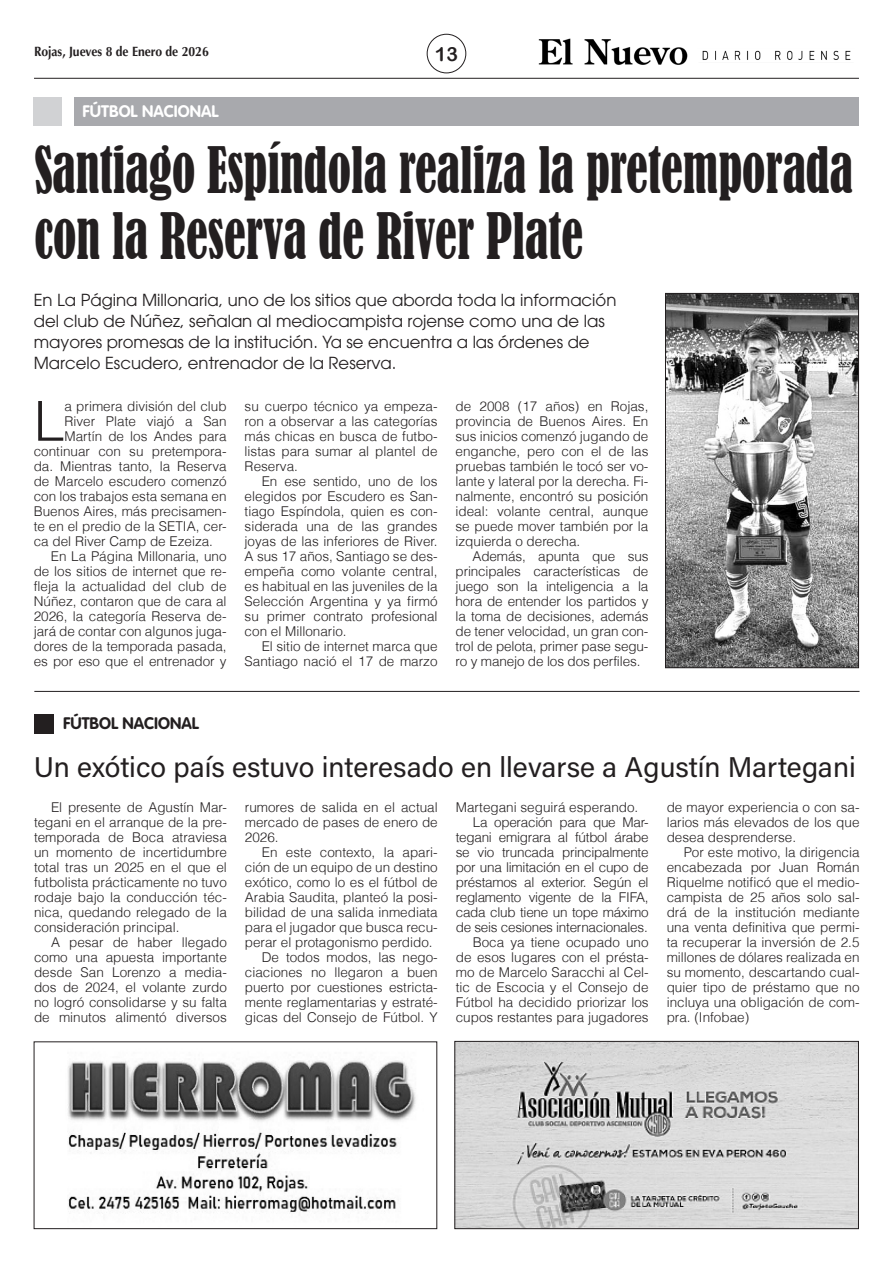
<style>
.page{position:relative;width:893px;height:1263px;background:#fff}
.page>*{position:absolute;margin:0;border:0;box-sizing:border-box;transform-origin:0 0}
.TITULO_REVISTA{font:condensed 60px/66px "Bernard";color:#231f20;scale:.81 1}
.TEXTO_REVISTA{font:300 55.2px "Helvetica";color:#231f20}
.TITULO_SEC_REVISTA{font:28.5px "Acumin Variable Concept";letter-spacing:.02em;color:#231f20}
.VOLANTA_REVISTA{font:19.5px "Arial Rounded MT Bold";color:#231f20}
.BAJADA_REVISTA{font:16.5px/21px "ITC Avant Garde Std";color:#231f20}
.VOLANTA_REVISTA-2{font:700 16.5px "VAG Rounded Std";color:#fff}
.VOLANTA_REVISTA-3{font:700 16.5px "VAG Rounded Std";color:#231f20}
.TEXTO_REVISTA-2{font:300 13.5px/15px "Helvetica";color:#231f20;text-align:justify}
.t1{font:700 13.5px "Optima LT Std";color:#231f20;scale:.9 1}
</style>
<div class="page">
<img style="left:538px;top:38px;width:150px;height:27px">
<img style="left:693px;top:49px;width:166px;height:13px;border-radius:7px">
<hr style="left:34px;top:78px;width:825px;height:1px;background:#231f20">
<div style="left:427px;top:34px;width:39px;height:39px;border:1px solid #231f20;border-radius:50%"></div>
<div style="left:74px;top:97px;width:785px;height:28px;background:#a8a9ad"></div>
<div style="left:34px;top:97px;width:28px;height:28px;background:#d1d2d4"></div>
<div style="left:34px;top:714px;width:20px;height:20px;background:#231f20"></div>
<hr style="left:34px;top:691px;width:825px;height:1px;background:#231f20">
<img style="left:68px;top:1060px;width:348px;height:154px">
<div style="left:34px;top:1041px;width:403px;height:188px;border:1px solid #231f20"></div>
<img style="left:457px;top:1043px;width:399px;height:184px">
<div style="left:455px;top:1041px;width:403px;height:188px;border:1px solid #231f20"></div>
<img style="left:667px;top:295px;width:190px;height:371px">
<div style="left:665px;top:293px;width:194px;height:375px;border:1px solid #231f20"></div>
<p class="t1" style="left:34px;top:43px;width:196px">Rojas, Jueves 8 de Enero de 2026</p>
<p class="VOLANTA_REVISTA" style="left:435px;top:43px;width:25px">13</p>
<p class="VOLANTA_REVISTA-2" style="left:83px;top:102px;width:124px">BÁSQUET ZONAL</p>
<p class="VOLANTA_REVISTA-2" style="left:83px;top:102px;width:137px">FÚTBOL NACIONAL</p>
<p class="TITULO_REVISTA" style="left:34px;top:138px;width:1012px">Santiago Espíndola realiza la pretemporada con la Reserva de River Plate</p>
<p class="BAJADA_REVISTA" style="left:34px;top:289px;width:584px">En La Página Millonaria, uno de los sitios que aborda toda la información del club de Núñez, señalan al mediocampista rojense como una de las mayores promesas de la institución. Ya se encuentra a las órdenes de Marcelo Escudero, entrenador de la Reserva.</p>
<p class="TEXTO_REVISTA" style="left:34px;top:387px;width:32px">L</p>
<p class="TEXTO_REVISTA-2" style="left:64px;top:398px;width:164px">a primera división del club</p>
<p class="TEXTO_REVISTA-2" style="left:64px;top:413px;width:164px">River Plate viajó a San</p>
<p class="TEXTO_REVISTA-2" style="left:64px;top:428px;width:164px">Martín de los Andes para</p>
<p class="TEXTO_REVISTA-2" style="left:34px;top:443px;width:194px">continuar con su pretempora-</p>
<p class="TEXTO_REVISTA-2" style="left:34px;top:458px;width:194px">da. Mientras tanto, la Reserva</p>
<p class="TEXTO_REVISTA-2" style="left:34px;top:473px;width:194px">de Marcelo escudero comenzó</p>
<p class="TEXTO_REVISTA-2" style="left:34px;top:488px;width:194px">con los trabajos esta semana en</p>
<p class="TEXTO_REVISTA-2" style="left:34px;top:503px;width:194px">Buenos Aires, más precisamen-</p>
<p class="TEXTO_REVISTA-2" style="left:34px;top:518px;width:194px">te en el predio de la SETIA, cer-</p>
<p class="TEXTO_REVISTA-2" style="left:34px;top:533px;width:181px">ca del River Camp de Ezeiza.</p>
<p class="TEXTO_REVISTA-2" style="left:34px;top:548px;width:194px;text-indent:17px">En La Página Millonaria, uno de los sitios de internet que re&shy;fleja la actualidad del club de Núñez, contaron que de cara al 2026, la categoría Reserva de&shy;jará de contar con algunos juga&shy;dores de la temporada pasada, es por eso que el entrenador y</p>
<p class="VOLANTA_REVISTA-3" style="left:63px;top:714px;width:137px">FÚTBOL NACIONAL</p>
<p class="TEXTO_REVISTA-2" style="left:245px;top:398px;width:194px">su cuerpo técnico ya empeza&shy;ron a observar a las categorías más chicas en busca de futbo&shy;listas para sumar al plantel de Reserva.</p>
<p class="TEXTO_REVISTA-2" style="left:245px;top:473px;width:194px;text-indent:17px">En ese sentido, uno de los elegidos por Escudero es San&shy;tiago Espíndola, quien es con&shy;siderada una de las grandes joyas de las inferiores de River.<br>A sus 17 años, Santiago se des&shy;empeña como volante central, es habitual en las juveniles de la Selección Argentina y ya firmó su primer contrato profesional con el Millonario.</p>
<p class="TEXTO_REVISTA-2" style="left:245px;top:638px;width:194px;text-align:right">El sitio de internet marca que<br>Santiago nació el 17 de marzo</p>
<p class="TEXTO_REVISTA-2" style="left:456px;top:398px;width:194px">de 2008 (17 años) en Rojas, provincia de Buenos Aires. En sus inicios comenzó jugando de enganche, pero con el de las pruebas también le tocó ser vo&shy;lante y lateral por la derecha. Fi&shy;nalmente, encontró su posición ideal: volante central, aunque se puede mover también por la izquierda o derecha.</p>
<p class="TEXTO_REVISTA-2" style="left:456px;top:548px;width:194px;text-indent:17px">Además, apunta que sus principales características de juego son la inteligencia a la hora de entender los partidos y la toma de decisiones, además de tener velocidad, un gran con&shy;trol de pelota, primer pase segu&shy;ro y manejo de los dos perfiles.</p>
<p class="TITULO_SEC_REVISTA" style="left:34px;top:747px;width:823px">Un exótico país estuvo interesado en llevarse a Agustín Martegani</p>
<p class="TEXTO_REVISTA-2" style="left:34px;top:800px;width:194px;text-indent:17px">El presente de Agustín Mar&shy;tegani en el arranque de la pre&shy;temporada de Boca atraviesa un momento de incertidumbre total tras un 2025 en el que el futbolista prácticamente no tuvo rodaje bajo la conducción téc&shy;nica, quedando relegado de la consideración principal.</p>
<p class="TEXTO_REVISTA-2" style="left:34px;top:935px;width:194px;text-indent:17px">A pesar de haber llegado como una apuesta importante desde San Lorenzo a media&shy;dos de 2024, el volante zurdo no logró consolidarse y su falta de minutos alimentó diversos</p>
<p class="TEXTO_REVISTA-2" style="left:245px;top:800px;width:194px">rumores de salida en el actual mercado de pases de enero de 2026.</p>
<p class="TEXTO_REVISTA-2" style="left:245px;top:845px;width:194px;text-indent:17px">En este contexto, la apari&shy;ción de un equipo de un destino exótico, como lo es el fútbol de Arabia Saudita, planteó la posi&shy;bilidad de una salida inmediata para el jugador que busca recu&shy;perar el protagonismo perdido.</p>
<p class="TEXTO_REVISTA-2" style="left:245px;top:950px;width:194px;text-indent:17px">De todos modos, las nego&shy;ciaciones no llegaron a buen puerto por cuestiones estricta&shy;mente reglamentarias y estraté&shy;gicas del Consejo de Fútbol. Y</p>
<p class="TEXTO_REVISTA-2" style="left:456px;top:800px;width:184px">Martegani seguirá esperando.</p>
<p class="TEXTO_REVISTA-2" style="left:456px;top:815px;width:194px;text-indent:17px">La operación para que Mar&shy;tegani emigrara al fútbol árabe se vio truncada principalmente por una limitación en el cupo de préstamos al exterior. Según el reglamento vigente de la FIFA, cada club tiene un tope máximo de seis cesiones internacionales.</p>
<p class="TEXTO_REVISTA-2" style="left:456px;top:935px;width:194px;text-indent:17px">Boca ya tiene ocupado uno de esos lugares con el présta&shy;mo de Marcelo Saracchi al Cel&shy;tic de Escocia y el Consejo de Fútbol ha decidido priorizar los cupos restantes para jugadores</p>
<p class="TEXTO_REVISTA-2" style="left:667px;top:800px;width:194px">de mayor experiencia o con sa&shy;larios más elevados de los que desea desprenderse.</p>
<p class="TEXTO_REVISTA-2" style="left:667px;top:845px;width:194px;text-indent:17px">Por este motivo, la dirigencia encabezada por Juan Román Riquelme notificó que el medio&shy;campista de 25 años solo sal&shy;drá de la institución mediante una venta definitiva que permi&shy;ta recuperar la inversión de 2.5 millones de dólares realizada en su momento, descartando cual&shy;quier tipo de préstamo que no incluya una obligación de com&shy;pra. (Infobae)</p>
</div>
